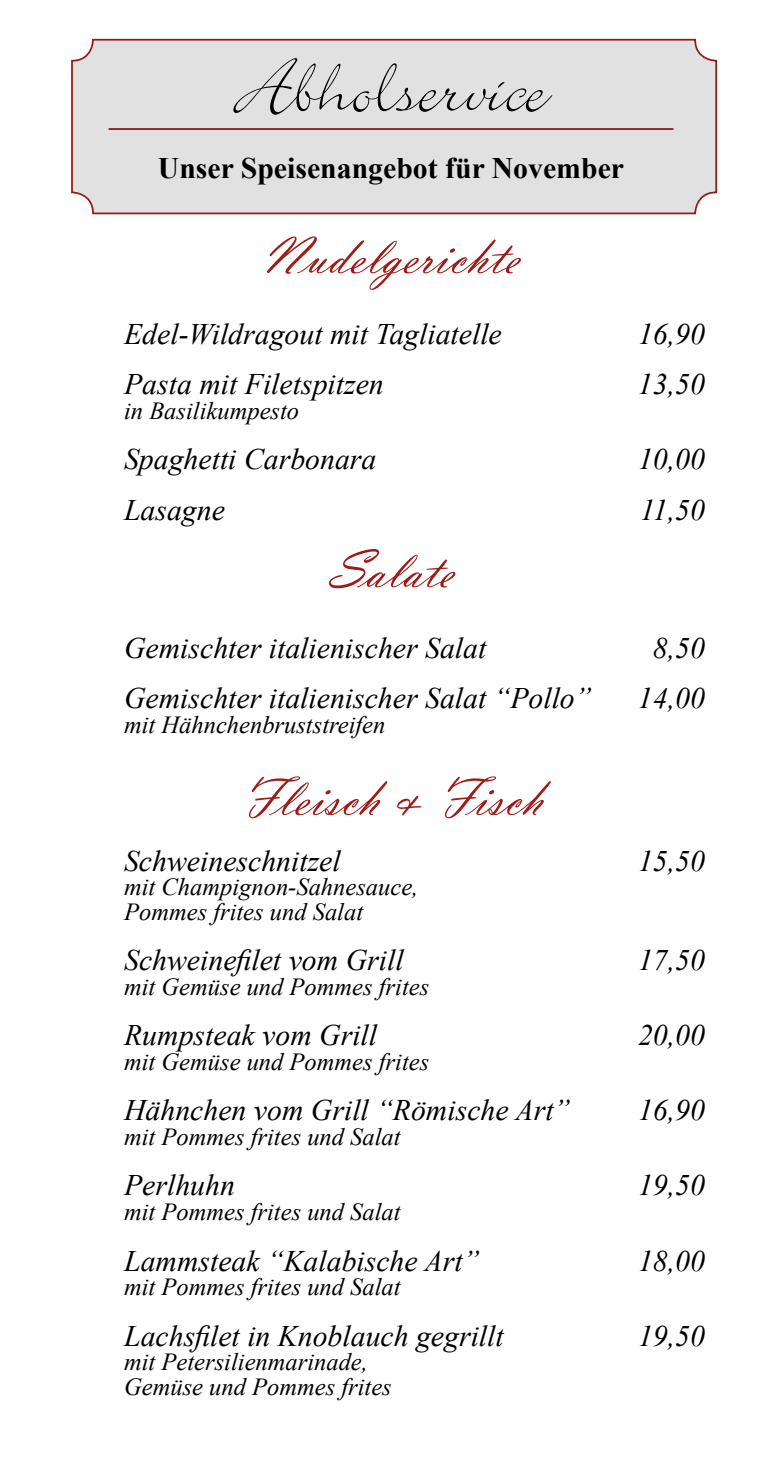
<style>
.page{position:relative;width:782px;height:1474px;background:#fff}
.page>*{position:absolute;margin:0;border:0;box-sizing:border-box;transform-origin:0 0}
.t1{font:87.5px "Bickley Script Std";color:#000}
.t2{font:56px "Vladimir Script";color:#9e1b18}
.t3{font:italic 29.75px "Times New Roman";color:#000}
.t4{font:700 29.75px "Times New Roman";color:#000}
.t5{font:italic 24.5px/24.5px "Times New Roman";color:#000}
</style>
<div class="page">
<div style="left:72px;top:40px;width:644px;height:173px;background:#e1e1e1;border-radius:21px"></div>
<div style="left:71px;top:39px;width:645px;height:175px;border:2px solid #961917;border-radius:21px"></div>
<h1 class="t1" style="left:235px;top:45px;width:312px">Abholservice</h1>
<p class="t4" style="left:158px;top:147px;width:467px">Unser Speisenangebot für November</p>
<h2 class="t2" style="left:263px;top:223px;width:257px">Nudelgerichte</h2>
<p class="t3" style="left:124px;top:313px;width:379px">Edel-Wildragout mit Tagliatelle</p>
<p class="t3" style="left:637px;top:313px;width:68px">16,90</p>
<p class="t3" style="left:124px;top:364px;width:261px">Pasta mit Filetspitzen</p>
<p class="t3" style="left:637px;top:364px;width:68px">13,50</p>
<p class="t5" style="left:124px;top:398px;width:176px">in Basilikumpesto</p>
<p class="t3" style="left:124px;top:439px;width:254px">Spaghetti Carbonara</p>
<p class="t3" style="left:637px;top:439px;width:68px">10,00</p>
<p class="t3" style="left:124px;top:489px;width:102px">Lasagne</p>
<p class="t3" style="left:640px;top:489px;width:66px">11,50</p>
<h2 class="t2" style="left:328px;top:537px;width:126px">Salate</h2>
<p class="t3" style="left:124px;top:627px;width:363px">Gemischter italienischer Salat</p>
<p class="t3" style="left:652px;top:627px;width:54px">8,50</p>
<p class="t3" style="left:124px;top:678px;width:468px">Gemischter italienischer Salat “Pollo”</p>
<p class="t3" style="left:637px;top:678px;width:68px">14,00</p>
<p class="t5" style="left:124px;top:711px;width:263px">mit Hähnchenbruststreifen</p>
<h2 class="t2" style="left:240px;top:764px;width:304px">Fleisch &amp; Fisch</h2>
<p class="t3" style="left:124px;top:840px;width:218px">Schweineschnitzel</p>
<p class="t3" style="left:637px;top:840px;width:68px">15,50</p>
<p class="t5" style="left:124px;top:874px;width:295px">mit Champignon-Sahnesauce,<br>Pommes frites und Salat</p>
<p class="t3" style="left:124px;top:939px;width:281px">Schweinefilet vom Grill</p>
<p class="t3" style="left:637px;top:939px;width:68px">17,50</p>
<p class="t5" style="left:124px;top:973px;width:306px">mit Gemüse und Pommes frites</p>
<p class="t3" style="left:124px;top:1014px;width:254px">Rumpsteak vom Grill</p>
<p class="t3" style="left:637px;top:1014px;width:68px">20,00</p>
<p class="t5" style="left:124px;top:1048px;width:306px">mit Gemüse und Pommes frites</p>
<p class="t3" style="left:124px;top:1089px;width:447px">Hähnchen vom Grill “Römische Art”</p>
<p class="t3" style="left:637px;top:1089px;width:68px">16,90</p>
<p class="t5" style="left:124px;top:1123px;width:278px">mit Pommes frites und Salat</p>
<p class="t3" style="left:124px;top:1164px;width:112px">Perlhuhn</p>
<p class="t3" style="left:637px;top:1164px;width:68px">19,50</p>
<p class="t5" style="left:124px;top:1198px;width:278px">mit Pommes frites und Salat</p>
<p class="t3" style="left:124px;top:1240px;width:356px">Lammsteak “Kalabische Art”</p>
<p class="t3" style="left:637px;top:1240px;width:68px">18,00</p>
<p class="t5" style="left:124px;top:1273px;width:278px">mit Pommes frites und Salat</p>
<p class="t3" style="left:124px;top:1315px;width:381px">Lachsfilet in Knoblauch gegrillt</p>
<p class="t3" style="left:637px;top:1315px;width:68px">19,50</p>
<p class="t5" style="left:124px;top:1349px;width:269px">mit Petersilienmarinade,<br>Gemüse und Pommes frites</p>
</div>
